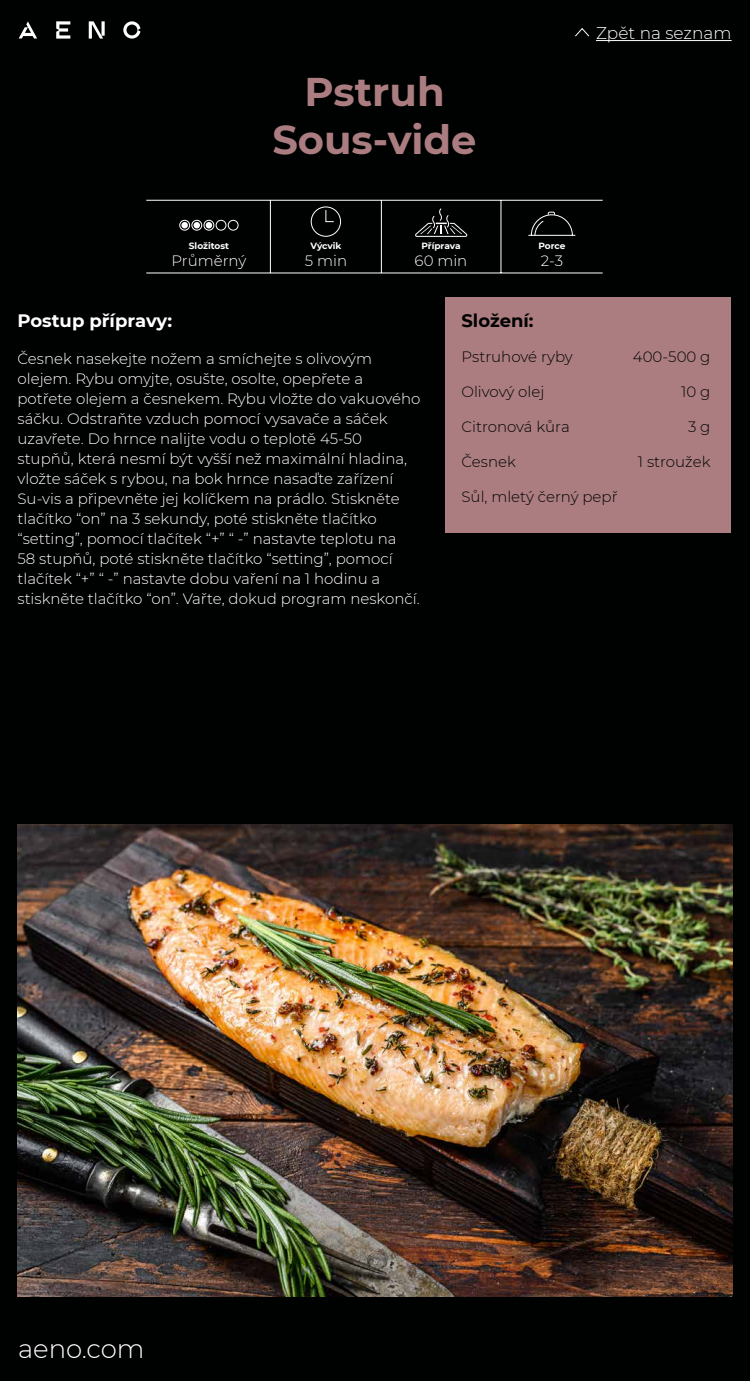
<style>
.page{position:relative;width:750px;height:1381px;background:#000101}
.page>*{position:absolute;margin:0;border:0;box-sizing:border-box;transform-origin:0 0}
.t1{font:700 40px/48px "Montserrat";color:#ab7d80;text-align:center}
.t2{font:300 26px "Montserrat";color:#fff}
.t3{font:700 18px "Montserrat";color:#fff}
.t4{font:700 18px "Montserrat";color:#000101}
.t5{font:300 17px "Montserrat";color:#fff}
.t6{font:300 15px/20px "Montserrat";color:#fff}
.t7{font:300 15px "Montserrat";color:#000101}
.t8{font:700 9px "Montserrat";letter-spacing:-.005em;color:#fff}
</style>
<div class="page">
<svg style="left:89px;top:21px;width:16px;height:18px"></svg>
<svg style="left:123px;top:21px;width:17px;height:18px"></svg>
<svg style="left:19px;top:21px;width:18px;height:18px"></svg>
<svg style="left:56px;top:21px;width:14px;height:18px"></svg>
<svg style="left:575px;top:28px;width:15px;height:9px"></svg>
<hr style="left:596px;top:40px;width:136px;height:1px;background:#fff">
<div style="left:446px;top:298px;width:286px;height:236px;background:#ab7d80"></div>
<hr style="left:146px;top:200px;width:457px;height:1px;background:#fff">
<hr style="left:146px;top:273px;width:457px;height:1px;background:#fff">
<hr style="left:270px;top:200px;width:1px;height:73px;background:#fff">
<hr style="left:381px;top:200px;width:1px;height:73px;background:#fff">
<hr style="left:501px;top:200px;width:1px;height:73px;background:#fff">
<div style="left:311px;top:206px;width:30px;height:31px;border:1px solid #fff;border-radius:50%"></div>
<svg style="left:325px;top:210px;width:9px;height:12px"></svg>
<svg style="left:415px;top:208px;width:53px;height:29px"></svg>
<svg style="left:528px;top:212px;width:48px;height:24px"></svg>
<img style="left:18px;top:825px;width:714px;height:472px">
<div style="left:179px;top:220px;width:11px;height:11px;border:1px solid #fff;border-radius:50%"></div>
<div style="left:181px;top:222px;width:7px;height:6px;background:#fff;border-radius:50%"></div>
<div style="left:191px;top:220px;width:11px;height:11px;border:1px solid #fff;border-radius:50%"></div>
<svg style="left:194px;top:222px;width:6px;height:6px"></svg>
<div style="left:203px;top:220px;width:11px;height:11px;border:1px solid #fff;border-radius:50%"></div>
<svg style="left:206px;top:219px;width:33px;height:12px"></svg>
<h1 class="t1" style="left:272px;top:66px;width:206px">Pstruh<br>Sous-vide</h1>
<p class="t8" style="left:189px;top:240px;width:42px">Složitost</p>
<p class="t6" style="left:172px;top:250px;width:76px">Průměrný</p>
<p class="t8" style="left:310px;top:240px;width:33px">Výcvik</p>
<p class="t6" style="left:305px;top:250px;width:44px">5 min</p>
<p class="t8" style="left:421px;top:240px;width:41px">Příprava</p>
<p class="t6" style="left:415px;top:250px;width:54px">60 min</p>
<p class="t5" style="left:596px;top:22px;width:137px">Zpět na seznam</p>
<p class="t8" style="left:538px;top:240px;width:29px">Porce</p>
<p class="t6" style="left:541px;top:250px;width:24px">2-3</p>
<p class="t3" style="left:18px;top:308px;width:156px">Postup přípravy:</p>
<p class="t6" style="left:18px;top:348px;width:405px">Česnek nasekejte nožem a smíchejte s olivovým olejem. Rybu omyjte, osušte, osolte, opepřete a potřete olejem a česnekem. Rybu vložte do vakuového sáčku. Odstraňte vzduch pomocí vysavače a sáček uzavřete. Do hrnce nalijte vodu o teplotě 45-50 stupňů, která nesmí být vyšší než maximální hladina, vložte sáček s rybou, na bok hrnce nasaďte zařízení Su-vis a připevněte jej kolíčkem na prádlo. Stiskněte tlačítko “on” na 3 sekundy, poté stiskněte tlačítko “setting”, pomocí tlačítek “+” “ -” nastavte teplotu na<br>58 stupňů, poté stiskněte tlačítko “setting”, pomocí tlačítek “+” “ -” nastavte dobu vaření na 1 hodinu a stiskněte tlačítko “on”. Vařte, dokud program neskončí.</p>
<p class="t4" style="left:462px;top:308px;width:74px">Složení:</p>
<p class="t7" style="left:462px;top:346px;width:113px">Pstruhové ryby</p>
<p class="t7" style="left:462px;top:381px;width:84px">Olivový olej</p>
<p class="t7" style="left:462px;top:416px;width:110px">Citronová kůra</p>
<p class="t7" style="left:462px;top:451px;width:56px">Česnek</p>
<p class="t7" style="left:462px;top:486px;width:158px">Sůl, mletý černý pepř</p>
<p class="t7" style="left:633px;top:346px;width:79px">400-500 g</p>
<p class="t7" style="left:681px;top:381px;width:31px">10 g</p>
<p class="t7" style="left:688px;top:416px;width:24px">3 g</p>
<p class="t7" style="left:638px;top:451px;width:74px">1 stroužek</p>
<h2 class="t2" style="left:18px;top:1331px;width:128px">aeno.com</h2>
</div>
